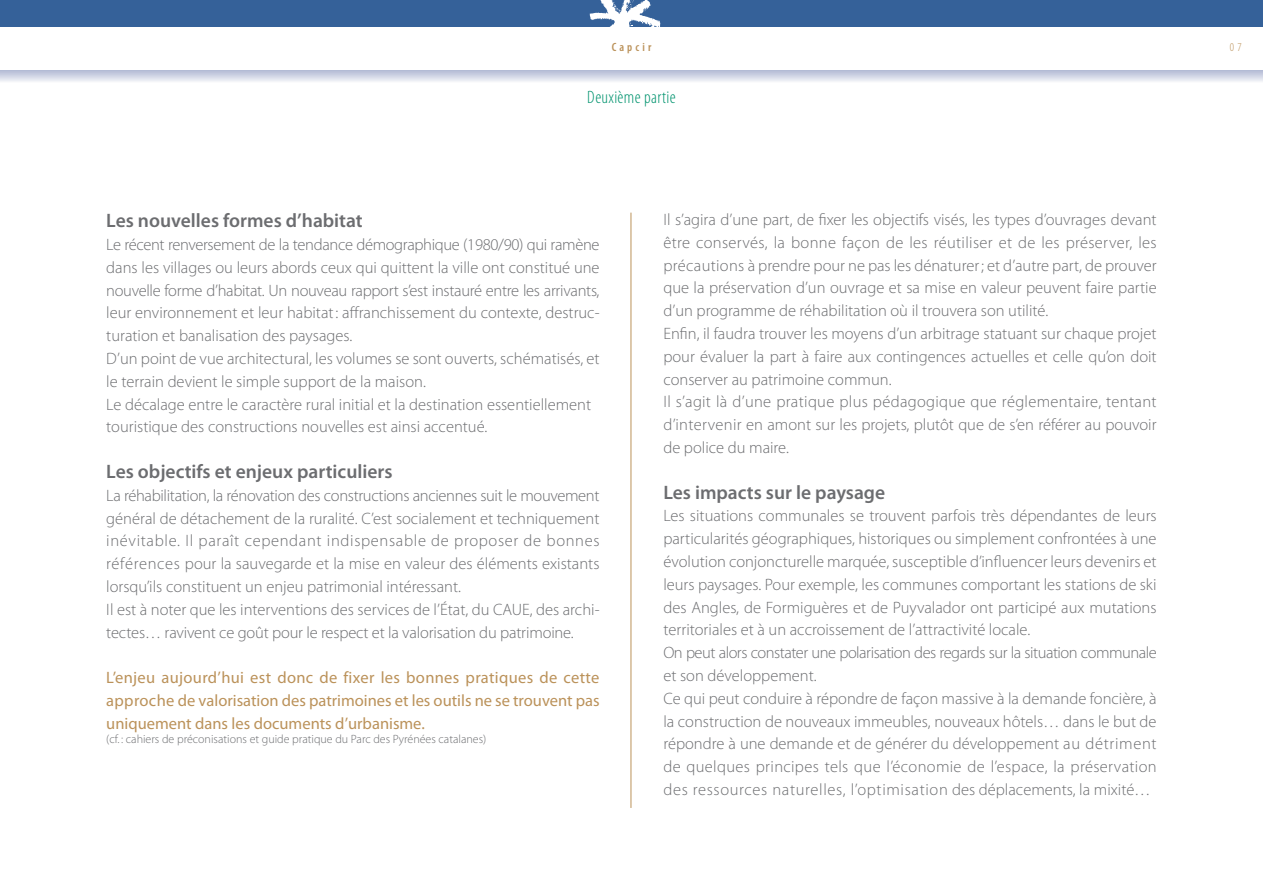
<style>
.page{position:relative;width:1263px;height:893px;background:#fff}
.page>*{position:absolute;margin:0;border:0;box-sizing:border-box;transform-origin:0 0}
.titre_gras_gris{font:600 19.5px "Myriad Pro";color:#6c6d70}
.t1{font:300 condensed 18px "Myriad Pro";letter-spacing:.02em;color:#00936e}
.texte_courant{font:300 16.5px/22.8px "Myriad Pro";color:#6c6d70;text-align:justify}
.chapeau{font:16.5px/22.8px "Myriad Pro";color:#bb925a;text-align:justify}
.texte_courant-2{font:300 16.5px/22.8px "Myriad Pro";letter-spacing:-.03em;color:#6c6d70}
.légende_réalisation{font:300 12px "Myriad Pro";color:#6c6d70}
.t2{font:600 condensed 12px "Myriad Pro";letter-spacing:.26em;color:#bb925a}
.t3{font:300 condensed 12px "Myriad Pro";color:#bb925a}
</style>
<div class="page">
<svg style="left:0;top:70px;width:1263px;height:12px;background:#d1d6e5"></svg>
<div style="left:0;top:0;width:1263px;height:37px;background:#356199"></div>
<div style="left:0;top:27px;width:1263px;height:43px;background:#fff"></div>
<hr style="left:631px;top:213px;width:1px;height:595px;background:#bb925a">
<svg style="left:589px;top:0;width:72px;height:27px"></svg>
<p class="t2" style="left:612px;top:39px;width:41px">Capcir</p>
<p class="t3" style="left:1230px;top:40px;width:13px">0 7</p>
<p class="t1" style="left:587px;top:86px;width:90px">Deuxième partie</p>
<p class="titre_gras_gris" style="left:106px;top:208px;width:258px">Les nouvelles formes d’habitat</p>
<p class="texte_courant" style="left:106px;top:233px;width:495px">Le récent renversement de la tendance démographique (1980/90) qui ramène dans les villages ou leurs abords ceux qui quittent la ville ont constitué une nouvelle forme d’habitat. Un nouveau rapport s’est instauré entre les arrivants, leur environnement et leur habitat: affranchissement du contexte, destruc&shy;turation et banalisation des paysages.</p>
<p class="texte_courant" style="left:106px;top:347px;width:495px">D’un point de vue architectural, les volumes se sont ouverts, schématisés, et le terrain devient le simple support de la maison.</p>
<p class="texte_courant" style="left:106px;top:393px;width:486px">Le décalage entre le caractère rural initial et la destination essentiellement</p>
<p class="texte_courant" style="left:106px;top:415px;width:383px">touristique des constructions nouvelles est ainsi accentué.</p>
<p class="titre_gras_gris" style="left:106px;top:459px;width:288px">Les objectifs et enjeux particuliers</p>
<p class="texte_courant" style="left:106px;top:484px;width:495px">La réhabilitation, la rénovation des constructions anciennes suit le mouvement général de détachement de la ruralité. C’est socialement et techniquement inévitable. Il paraît cependant indispensable de proposer de bonnes références pour la sauvegarde et la mise en valeur des éléments existants lorsqu’ils constituent un enjeu patrimonial intéressant.</p>
<p class="texte_courant" style="left:106px;top:598px;width:495px">Il est à noter que les interventions des services de l’État, du CAUE, des archi&shy;tectes… ravivent ce goût pour le respect et la valorisation du patrimoine.</p>
<p class="chapeau" style="left:106px;top:666px;width:495px">L’enjeu aujourd’hui est donc de fixer les bonnes pratiques de cette approche de valorisation des patrimoines et les outils ne se trouvent pas uniquement dans les documents d’urbanisme.</p>
<p class="légende_réalisation" style="left:106px;top:731px;width:382px">(cf. : cahiers de préconisations et guide pratique du Parc des Pyrénées catalanes)</p>
<p class="texte_courant" style="left:663px;top:208px;width:495px">Il s’agira d’une part, de fixer les objectifs visés, les types d’ouvrages devant être conservés, la bonne façon de les réutiliser et de les préserver, les précautions à prendre pour ne pas les dénaturer; et d’autre part, de prouver que la préservation d’un ouvrage et sa mise en valeur peuvent faire partie d’un programme de réhabilitation où il trouvera son utilité.</p>
<p class="texte_courant" style="left:663px;top:322px;width:495px">Enfin, il faudra trouver les moyens d’un arbitrage statuant sur chaque projet pour évaluer la part à faire aux contingences actuelles et celle qu’on doit conserver au patrimoine commun.</p>
<p class="texte_courant" style="left:663px;top:390px;width:495px">Il s’agit là d’une pratique plus pédagogique que réglementaire, tentant d’intervenir en amont sur les projets, plutôt que de s’en référer au pouvoir de police du maire.</p>
<p class="titre_gras_gris" style="left:663px;top:480px;width:223px">Les impacts sur le paysage</p>
<p class="texte_courant" style="left:663px;top:504px;width:495px">Les situations communales se trouvent parfois très dépendantes de leurs particularités géographiques, historiques ou simplement confrontées à une évolution conjoncturelle marquée, susceptible d’influencer leurs devenirs et leurs paysages. Pour exemple, les communes comportant les stations de ski des Angles, de Formiguères et de Puyvalador ont participé aux mutations territoriales et à un accroissement de l’attractivité locale.</p>
<p class="texte_courant-2" style="left:663px;top:641px;width:495px">On peut alors constater une polarisation des regards sur la situation communale et son développement.</p>
<p class="texte_courant" style="left:663px;top:687px;width:495px">Ce qui peut conduire à répondre de façon massive à la demande foncière, à la construction de nouveaux immeubles, nouveaux hôtels… dans le but de répondre à une demande et de générer du développement au détriment de quelques principes tels que l’économie de l’espace, la préservation des ressources naturelles, l’optimisation des déplacements, la mixité…</p>
</div>
